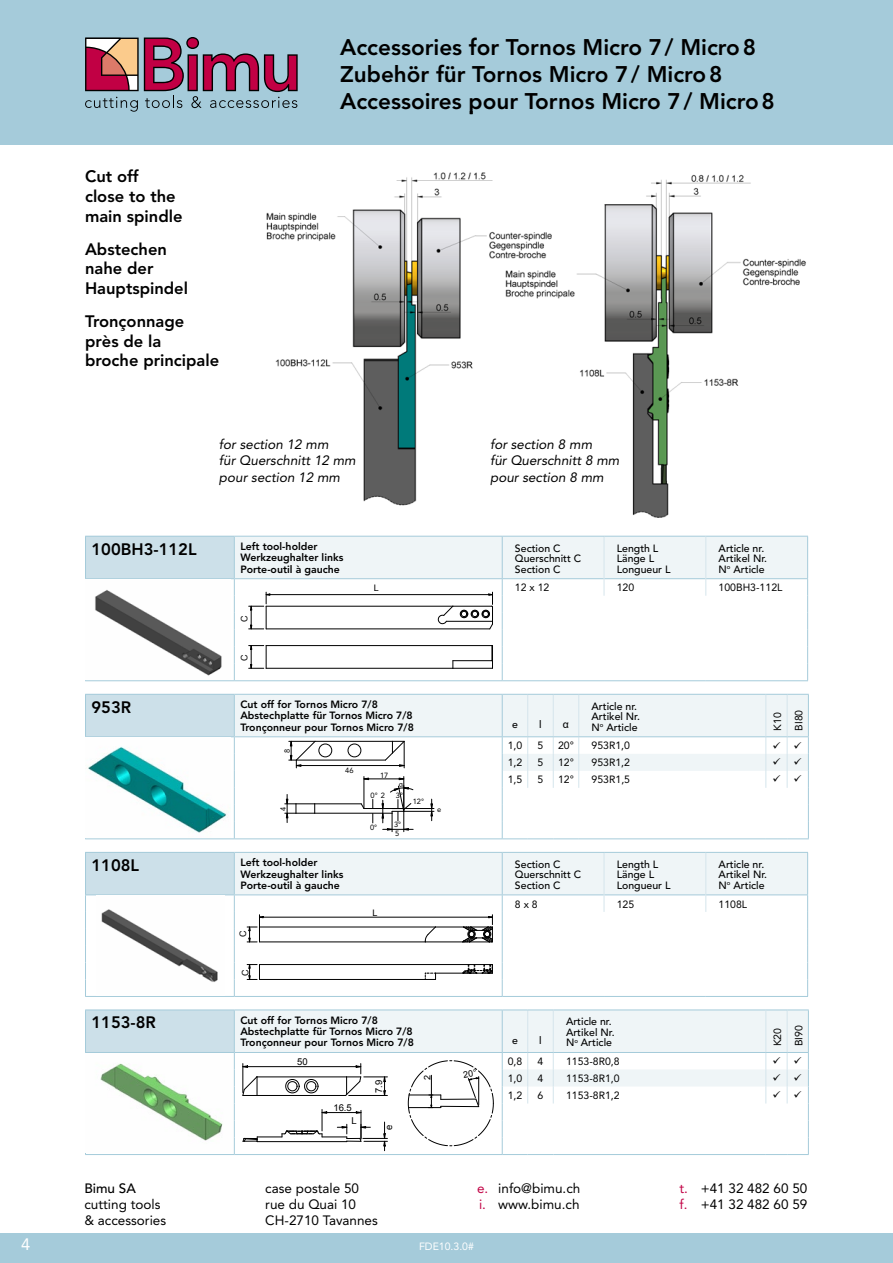
<style>
.page{position:relative;width:893px;height:1263px;background:#fff}
.page>*{position:absolute;margin:0;border:0;box-sizing:border-box;transform-origin:0 0}
.t1{font:800 22.5px/27px "Avenir";color:#000}
.t2{font:800 16.5px/19.8px "Avenir";color:#000}
.t3{font:16.5px "Avenir";color:#fff}
.t4{font:13.5px/16.2px "Avenir";color:#000}
.t5{font:italic 13.5px/16.2px "Avenir";color:#000}
.t6{font:500 13.5px "Avenir";color:#000}
.t7{font:800 10.5px/11.2px "Avenir";color:#000}
.t8{font:500 10.5px/10.5px "Avenir";color:#000}
.t9{font:10.5px/21.3px "Avenir";color:#000}
.t10{font:10.5px "Avenir";color:#fff}
.t11{font:10.5px "Arial";color:#000}
.t12{font:9.45px/13px "Arial";color:#000}
.t13{font:9px "Arial";color:#000}
.t14{font:7.5px "Avenir";color:#000}
.s1{color:#c10044}
</style>
<div class="page">
<div style="left:0;top:0;width:893px;height:145px;background:#a5cbda"></div>
<div style="left:0;top:1233px;width:893px;height:30px;background:#a5cbda"></div>
<svg style="left:85px;top:37px;width:213px;height:75px"></svg>
<svg style="left:85px;top:536px;width:723px;height:145px"></svg>
<hr style="left:85px;top:996px;width:149px;height:1px;background:#a5cbda">
<hr style="left:234px;top:996px;width:268px;height:1px;background:#a5cbda">
<hr style="left:604px;top:996px;width:102px;height:1px;background:#a5cbda">
<hr style="left:706px;top:996px;width:102px;height:1px;background:#a5cbda">
<hr style="left:502px;top:996px;width:102px;height:1px;background:#a5cbda">
<svg style="left:85px;top:852px;width:723px;height:144px"></svg>
<hr style="left:259px;top:917px;width:233px;height:1px;background:#000">
<img style="left:266px;top:172px;width:236px;height:334px">
<img style="left:502px;top:174px;width:304px;height:344px">
<svg style="left:85px;top:694px;width:724px;height:145px"></svg>
<svg style="left:85px;top:1009px;width:724px;height:146px"></svg>
<h2 class="t3" style="left:21px;top:1235px;width:11px">4</h2>
<h2 class="t2" style="left:85px;top:167px;width:99px">Cut off<br>close to the main spindle</h2>
<h2 class="t2" style="left:85px;top:239px;width:105px">Abstechen nahe der<br>Hauptspindel</h2>
<h2 class="t2" style="left:85px;top:311px;width:136px">Tronçonnage près de la<br>broche principale</h2>
<h1 class="t1" style="left:340px;top:34px;width:436px">Accessories for Tornos Micro 7/ Micro8<br>Zubehör für Tornos Micro 7/ Micro8<br>Accessoires pour Tornos Micro 7/ Micro8</h1>
<p class="t5" style="left:219px;top:436px;width:138px">for section 12 mm<br>für Querschnitt 12 mm pour section 12 mm</p>
<p class="t5" style="left:490px;top:436px;width:131px">for section 8 mm<br>für Querschnitt 8 mm pour section 8 mm</p>
<h2 class="t2" style="left:91px;top:539px;width:107px">100BH3-112L</h2>
<p class="t7" style="left:240px;top:541px;width:105px">Left tool-holder<br>Werkzeughalter links<br>Porte-outil à gauche</p>
<p class="t8" style="left:515px;top:543px;width:68px">Section C<br>Querschnitt C<br>Section C</p>
<p class="t8" style="left:617px;top:543px;width:55px">Length L<br>Länge L<br>Longueur L</p>
<p class="t8" style="left:719px;top:543px;width:50px">Article nr.<br>Artikel Nr.<br>N<sup>o</sup> Article</p>
<p class="t13" style="left:374px;top:582px;width:7px">L</p>
<p class="t13" style="left:238px;top:622px;width:8px;rotate:-90deg">C</p>
<p class="t13" style="left:238px;top:661px;width:8px;rotate:-90deg">C</p>
<p class="t9" style="left:515px;top:577px;width:36px">12 x 12</p>
<p class="t9" style="left:617px;top:577px;width:19px">120</p>
<p class="t9" style="left:719px;top:577px;width:65px">100BH3-112L</p>
<h2 class="t2" style="left:91px;top:697px;width:41px">953R</h2>
<p class="t7" style="left:240px;top:699px;width:175px">Cut off for Tornos Micro 7/8<br>Abstechplatte für Tornos Micro 7/8<br>Tronçonneur pour Tornos Micro 7/8</p>
<p class="t14" style="left:283px;top:753px;width:6px;rotate:-90deg">8</p>
<p class="t14" style="left:279px;top:811px;width:6px;rotate:-90deg">4</p>
<p class="t14" style="left:345px;top:766px;width:10px">46</p>
<p class="t14" style="left:380px;top:771px;width:10px">17</p>
<p class="t14" style="left:371px;top:791px;width:16px">0° 2</p>
<p class="t14" style="left:370px;top:823px;width:9px">0°</p>
<p class="t14" style="left:396px;top:791px;width:9px">3°</p>
<p class="t14" style="left:394px;top:819px;width:9px">3°</p>
<p class="t14" style="left:395px;top:829px;width:6px">5</p>
<p class="t14" style="left:413px;top:797px;width:13px">12°</p>
<p class="t14" style="left:437px;top:805px;width:6px">e</p>
<p class="t8" style="left:512px;top:720px;width:7px">e</p>
<p class="t8" style="left:539px;top:720px;width:4px">l</p>
<p class="t11" style="left:563px;top:717px;width:8px">α</p>
<p class="t8" style="left:591px;top:701px;width:50px">Article nr.<br>Artikel Nr.<br>N<sup>o</sup> Article</p>
<p class="t9" style="left:767px;top:731px;width:23px;rotate:-90deg">K10<br>BI80</p>
<p class="t9" style="left:508px;top:735px;width:16px">1,0</p>
<p class="t9" style="left:538px;top:735px;width:7px">5</p>
<p class="t9" style="left:558px;top:735px;width:17px">20°</p>
<p class="t9" style="left:591px;top:735px;width:40px">953R1,0</p>
<p class="t9" style="left:508px;top:752px;width:16px">1,2</p>
<p class="t9" style="left:538px;top:752px;width:7px">5</p>
<p class="t9" style="left:558px;top:752px;width:17px">12°</p>
<p class="t9" style="left:592px;top:752px;width:40px">953R1,2</p>
<p class="t9" style="left:508px;top:769px;width:16px">1,5</p>
<p class="t9" style="left:538px;top:769px;width:7px">5</p>
<p class="t9" style="left:558px;top:769px;width:17px">12°</p>
<p class="t9" style="left:592px;top:769px;width:40px">953R1,5</p>
<h2 class="t2" style="left:91px;top:855px;width:49px">1108L</h2>
<p class="t7" style="left:240px;top:857px;width:105px">Left tool-holder<br>Werkzeughalter links<br>Porte-outil à gauche</p>
<p class="t8" style="left:515px;top:859px;width:68px">Section C<br>Querschnitt C<br>Section C</p>
<p class="t8" style="left:617px;top:859px;width:55px">Length L<br>Länge L<br>Longueur L</p>
<p class="t8" style="left:719px;top:859px;width:50px">Article nr.<br>Artikel Nr.<br>N<sup>o</sup> Article</p>
<p class="t13" style="left:237px;top:937px;width:8px;rotate:-90deg">C</p>
<p class="t13" style="left:239px;top:976px;width:8px;rotate:-90deg">C</p>
<p class="t13" style="left:372px;top:907px;width:7px">L</p>
<h2 class="t2" style="left:91px;top:1013px;width:66px">1153-8R</h2>
<p class="t7" style="left:240px;top:1014px;width:175px">Cut off for Tornos Micro 7/8<br>Abstechplatte für Tornos Micro 7/8<br>Tronçonneur pour Tornos Micro 7/8</p>
<p class="t12" style="left:297px;top:1055px;width:12px">50</p>
<p class="t12" style="left:352px;top:1101px;width:7px;text-indent:-18px">16.5<br>L</p>
<p class="t12" style="left:372px;top:1093px;width:15px;rotate:-90deg">7.9</p>
<p class="t12" style="left:382px;top:1130px;width:7px;rotate:-90deg">e</p>
<p class="t13" style="left:422px;top:1080px;width:7px;rotate:-90deg">2</p>
<p class="t9" style="left:515px;top:893px;width:24px">8 x 8</p>
<p class="t9" style="left:617px;top:893px;width:19px">125</p>
<p class="t9" style="left:719px;top:893px;width:30px">1108L</p>
<p class="t8" style="left:512px;top:1035px;width:7px">e</p>
<p class="t8" style="left:539px;top:1035px;width:4px">l</p>
<p class="t8" style="left:566px;top:1017px;width:50px">Article nr.<br>Artikel Nr.<br>N<sup>o</sup> Article</p>
<p class="t9" style="left:767px;top:1046px;width:23px;rotate:-90deg">K20<br>BI90</p>
<p class="t9" style="left:508px;top:1051px;width:16px">0,8</p>
<p class="t9" style="left:538px;top:1051px;width:7px">4</p>
<p class="t9" style="left:566px;top:1051px;width:55px">1153-8R0,8</p>
<p class="t9" style="left:508px;top:1068px;width:16px">1,0</p>
<p class="t9" style="left:538px;top:1068px;width:7px">4</p>
<p class="t9" style="left:566px;top:1068px;width:55px">1153-8R1,0</p>
<p class="t9" style="left:508px;top:1085px;width:16px">1,2</p>
<p class="t9" style="left:538px;top:1085px;width:7px">6</p>
<p class="t9" style="left:566px;top:1085px;width:55px">1153-8R1,2</p>
<p class="t6" style="left:84px;top:1180px;width:53px">Bimu SA</p>
<p class="t4" style="left:84px;top:1196px;width:83px">cutting tools &amp; accessories</p>
<p class="t4" style="left:265px;top:1180px;width:114px">case postale 50 rue du Quai 10<br>CH-2710 Tavannes</p>
<p class="t4" style="left:477px;top:1180px;width:105px"><span class="s1">e.</span> info@bimu.ch <span class="s1">i.</span> www.bimu.ch</p>
<p class="t4" style="left:679px;top:1180px;width:129px"><span class="s1">t.</span> +41 32 482 60 50 <span class="s1">f.</span> +41 32 482 60 59</p>
<p class="t10" style="left:419px;top:1240px;width:56px">FDE10.3.0#</p>
</div>
